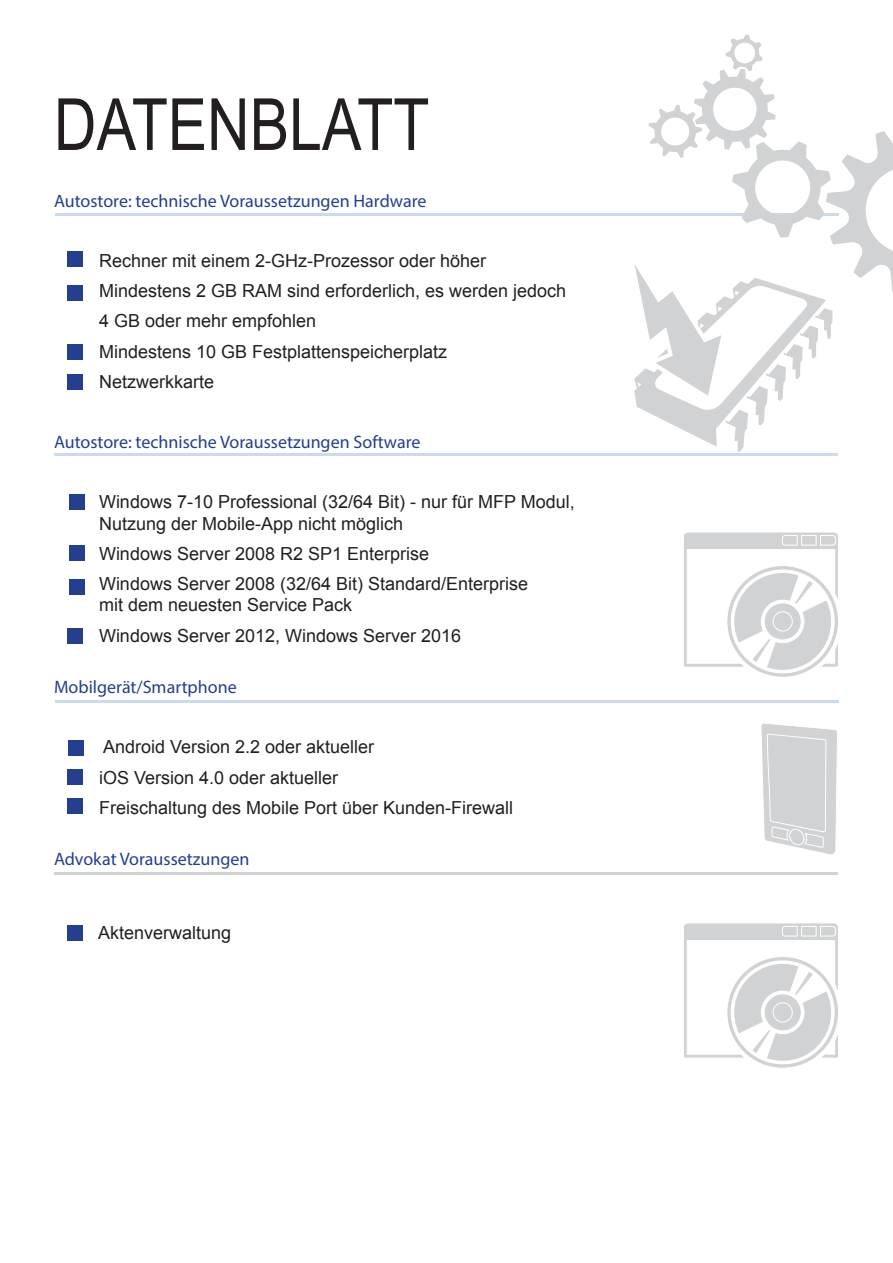
<style>
.page{position:relative;width:893px;height:1263px;background:#fff}
.page>*{position:absolute;margin:0;border:0;box-sizing:border-box;transform-origin:0 0}
.t1{font:72px "Arial Narrow";color:#231f20}
.t2{font:18px/30.2px "Arial";color:#231f20}
.t3{font:18px "Myriad Pro";color:#253f8e}
</style>
<div class="page">
<svg style="left:684px;top:923px;width:154px;height:145px"></svg>
<svg style="left:682px;top:532px;width:157px;height:343px"></svg>
<div style="left:67px;top:251px;width:15px;height:15px;background:#253f8e"></div>
<div style="left:67px;top:285px;width:15px;height:15px;background:#253f8e"></div>
<div style="left:67px;top:344px;width:15px;height:15px;background:#253f8e"></div>
<div style="left:67px;top:375px;width:15px;height:15px;background:#253f8e"></div>
<div style="left:69px;top:494px;width:15px;height:15px;background:#253f8e"></div>
<div style="left:69px;top:546px;width:16px;height:15px;background:#253f8e"></div>
<div style="left:69px;top:579px;width:16px;height:15px;background:#253f8e"></div>
<div style="left:67px;top:628px;width:15px;height:15px;background:#253f8e"></div>
<div style="left:68px;top:740px;width:16px;height:15px;background:#253f8e"></div>
<div style="left:67px;top:769px;width:15px;height:15px;background:#253f8e"></div>
<div style="left:67px;top:798px;width:15px;height:15px;background:#253f8e"></div>
<hr style="left:55px;top:214px;width:784px;height:2px;background:#cbdbec">
<hr style="left:54px;top:453px;width:784px;height:3px;background:#cbdbec">
<hr style="left:54px;top:872px;width:784px;height:2px;background:#d1d2d4">
<svg style="left:634px;top:34px;width:259px;height:418px"></svg>
<hr style="left:55px;top:700px;width:784px;height:2px;background:#cbdbec">
<div style="left:67px;top:925px;width:15px;height:16px;background:#253f8e"></div>
<h1 class="t1" style="left:54px;top:72px;width:377px">DATENBLATT</h1>
<p class="t3" style="left:54px;top:190px;width:374px">Autostore: technische Voraussetzungen Hardware</p>
<p class="t2" style="left:99px;top:246px;width:469px">Rechner mit einem 2-GHz-Prozessor oder höher Mindestens 2 GB RAM sind erforderlich, es werden jedoch 4 GB oder mehr empfohlen<br>Mindestens 10 GB Festplattenspeicherplatz<br>N etzwerkkarte</p>
<p class="t3" style="left:54px;top:431px;width:368px">Autostore: technische Voraussetzungen Software</p>
<p class="t2" style="left:99px;top:491px;width:477px;line-height:21.6px">Windows 7-10 Professional (32/64 Bit) - nur für MFP Modul,<br>N utzung der Mobile-App nicht möglich</p>
<p class="t2" style="left:99px;top:538px;width:431px">Windows Server 2008 R2 SP1 Enterprise<br>Windows Server 2008 (32/64 Bit) Standard/Enterprise</p>
<p class="t2" style="left:99px;top:590px;width:364px">mit dem neuesten Service Pack<br>Windows Server 2012, Windows Server 2016</p>
<p class="t3" style="left:54px;top:676px;width:184px">Mobilgerät/Smartphone</p>
<p class="t2" style="left:99px;top:732px;width:416px">Android Version 2.2 oder aktueller<br>iOS Version 4.0 oder aktueller<br>Freischaltung des Mobile Port über Kunden-Firewall</p>
<p class="t3" style="left:54px;top:848px;width:197px">Advokat Voraussetzungen</p>
<p class="t2" style="left:98px;top:917px;width:135px">Aktenverwaltung</p>
</div>
